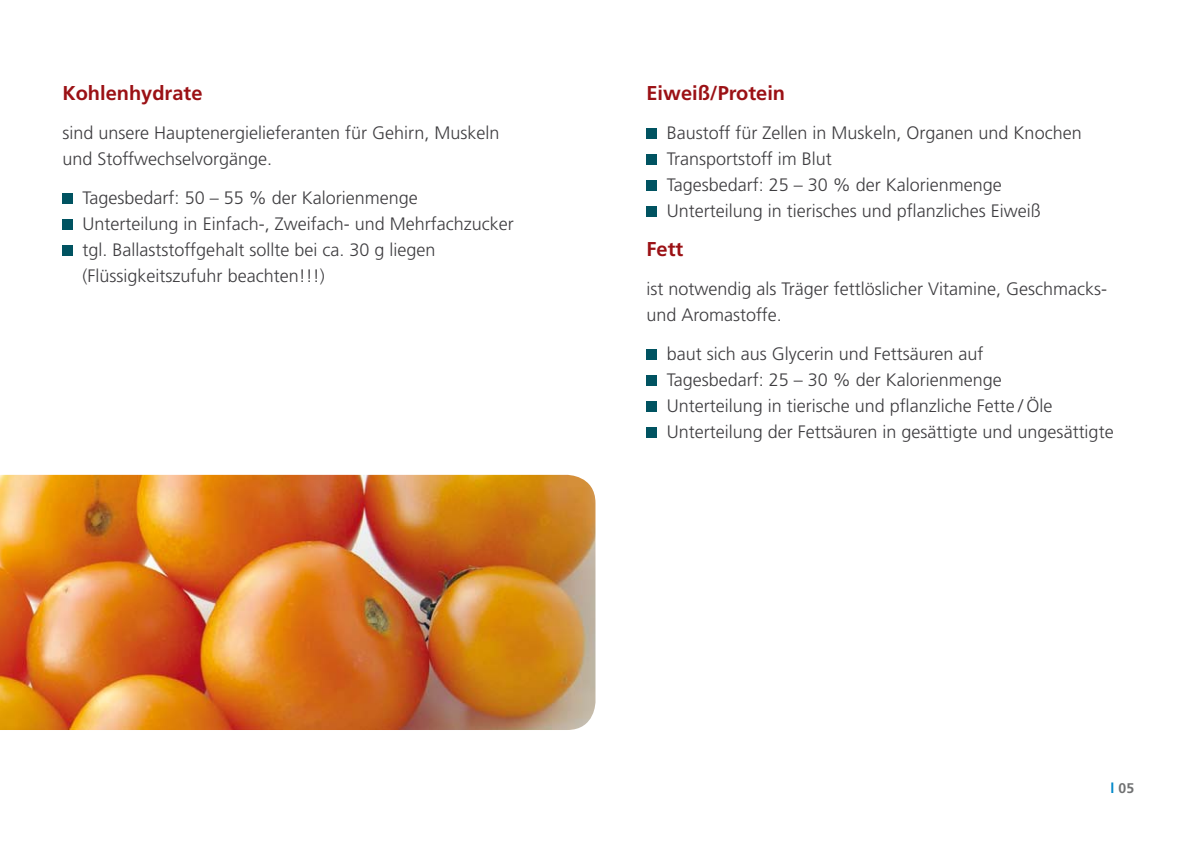
<style>
.page{position:relative;width:1191px;height:842px;background:#fff}
.page>*{position:absolute;margin:0;border:0;box-sizing:border-box;transform-origin:0 0}
.t1{font:700 20px "Frutiger LT";color:#9b1115}
.t2{font:300 18px/26px "Frutiger LT";color:#3e3d40}
.t3{font:700 14px "Frutiger LT";color:#707172}
.s1{color:#0088c9}
</style>
<div class="page">
<div style="left:62px;top:194px;width:11px;height:10px;background:#005361"></div>
<div style="left:62px;top:220px;width:11px;height:10px;background:#005361"></div>
<div style="left:62px;top:246px;width:11px;height:10px;background:#005361"></div>
<div style="left:646px;top:129px;width:11px;height:10px;background:#005361"></div>
<div style="left:646px;top:155px;width:11px;height:10px;background:#005361"></div>
<div style="left:646px;top:181px;width:11px;height:10px;background:#005361"></div>
<div style="left:646px;top:207px;width:11px;height:10px;background:#005361"></div>
<div style="left:646px;top:350px;width:11px;height:10px;background:#005361"></div>
<div style="left:646px;top:376px;width:11px;height:10px;background:#005361"></div>
<div style="left:646px;top:402px;width:11px;height:10px;background:#005361"></div>
<div style="left:646px;top:428px;width:11px;height:10px;background:#005361"></div>
<img style="left:0;top:475px;width:595px;height:255px">
<p class="t1" style="left:62px;top:81px;width:142px">Kohlenhydrate</p>
<p class="t2" style="left:62px;top:120px;width:439px">sind unsere Hauptenergielieferanten für Gehirn, Muskeln und Stoffwechselvorgänge.</p>
<p class="t2" style="left:83px;top:185px;width:433px">Tagesbedarf: 50 – 55 % der Kalorienmenge Unterteilung in Einfach-, Zweifach- und Mehrfachzucker tgl. Ballaststoffgehalt sollte bei ca. 30 g liegen (Flüssigkeitszufuhr beachten!!!)</p>
<p class="t1" style="left:646px;top:81px;width:140px">Eiweiß/Protein</p>
<p class="t2" style="left:667px;top:120px;width:416px">Baustoff für Zellen in Muskeln, Organen und Knochen Transportstoff im Blut<br>Tagesbedarf: 25 – 30 % der Kalorienmenge Unterteilung in tierisches und pflanzliches Eiweiß</p>
<p class="t1" style="left:646px;top:237px;width:38px">Fett</p>
<p class="t2" style="left:646px;top:276px;width:462px">ist notwendig als Träger fettlöslicher Vitamine, Geschmacks&shy;und Aromastoffe.</p>
<p class="t2" style="left:667px;top:341px;width:448px">baut sich aus Glycerin und Fettsäuren auf<br>Tagesbedarf: 25 – 30 % der Kalorienmenge<br>Unterteilung in tierische und pflanzliche Fette / Öle Unterteilung der Fettsäuren in gesättigte und ungesättigte</p>
<p class="t3" style="left:1110px;top:780px;width:25px"><span class="s1">l</span> 05</p>
</div>
